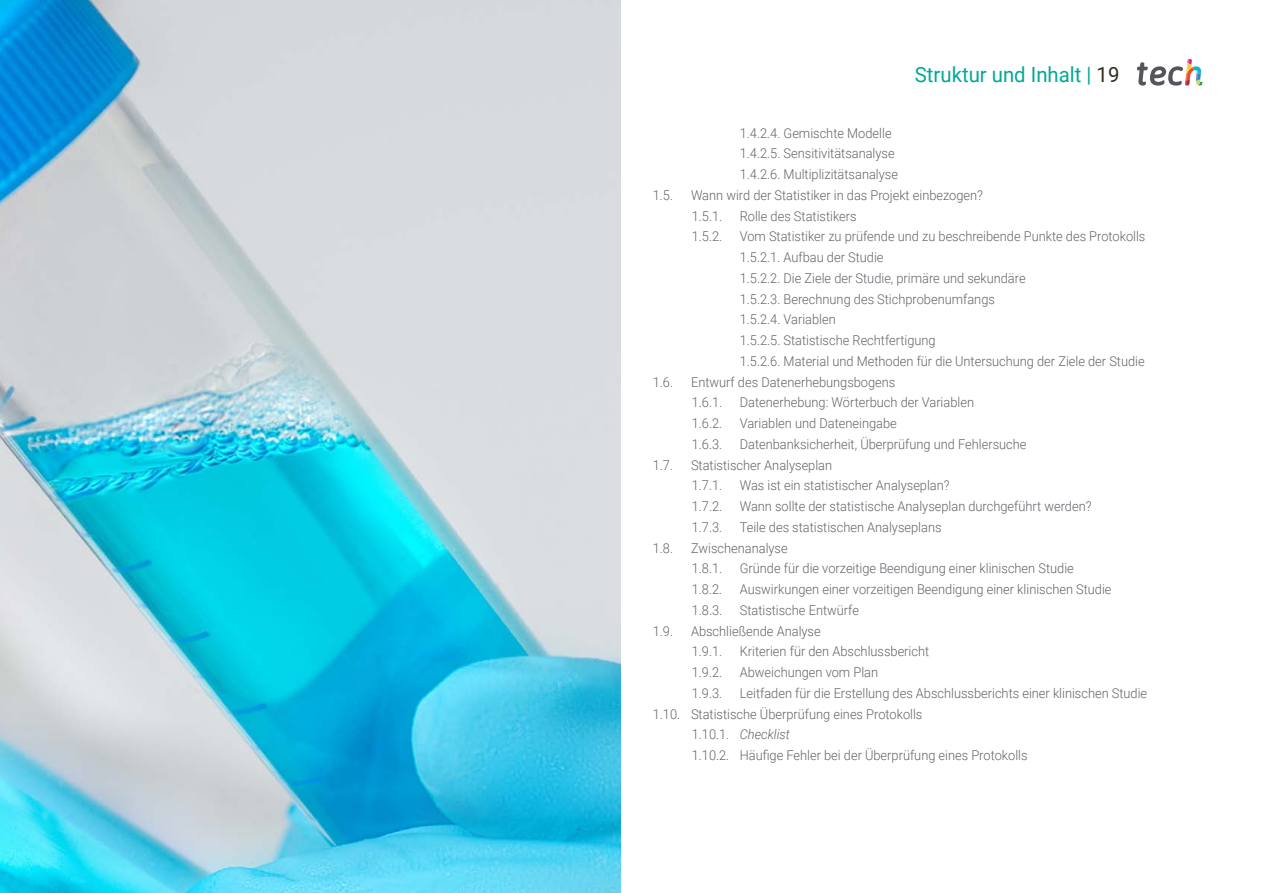
<style>
.page{position:relative;width:1263px;height:893px;background:#fff}
.page>*{position:absolute;margin:0;border:0;box-sizing:border-box;transform-origin:0 0}
.t1{font:21px "Roboto";color:#00a996}
.t2{font:300 13.5px/20.7px "Roboto";color:#61646a;scale:.95 1}
.t3{font:italic 300 13.5px "Roboto";color:#61646a;scale:.95 1}
.s1{color:#312e20}
.s2{font-style:normal}
</style>
<div class="page">
<img style="left:0;top:0;width:621px;height:893px">
<svg style="left:1137px;top:59px;width:65px;height:27px"></svg>
<p class="t2" style="left:740px;top:122px;width:168px">1.4.2.4. Gemischte Modelle<br>1.4.2.5. Sensitivitätsanalyse<br>1.4.2.6. Multiplizitätsanalyse</p>
<h1 class="t1" style="left:915px;top:60px;width:206px">Struktur und Inhalt | <span class="s1">19</span></h1>
<p class="t2" style="left:653px;top:184px;width:23px">1.5.</p>
<p class="t2" style="left:691px;top:184px;width:309px">Wann wird der Statistiker in das Projekt einbezogen?<br>1.5.1.</p>
<p class="t2" style="left:740px;top:205px;width:124px">Rolle des Statistikers</p>
<p class="t2" style="left:692px;top:226px;width:34px">1.5.2.</p>
<p class="t2" style="left:740px;top:226px;width:428px">Vom Statistiker zu prüfende und zu beschreibende Punkte des Protokolls 1.5.2.1. Aufbau der Studie<br>1.5.2.2. Die Ziele der Studie, primäre und sekundäre<br>1.5.2.3. Berechnung des Stichprobenumfangs<br>1.5.2.4. Variablen<br>1.5.2.5. Statistische Rechtfertigung<br>1.5.2.6. Material und Methoden für die Untersuchung der Ziele der Studie</p>
<p class="t2" style="left:653px;top:371px;width:23px">1.6.</p>
<p class="t2" style="left:691px;top:371px;width:217px">Entwurf des Datenerhebungsbogens<br>1.6.1.</p>
<p class="t2" style="left:740px;top:392px;width:248px">Datenerhebung: Wörterbuch der Variablen</p>
<p class="t2" style="left:692px;top:413px;width:34px">1.6.2.</p>
<p class="t2" style="left:740px;top:413px;width:167px">Variablen und Dateneingabe</p>
<p class="t2" style="left:692px;top:433px;width:34px">1.6.3.</p>
<p class="t2" style="left:740px;top:433px;width:303px">Datenbanksicherheit, Überprüfung und Fehlersuche</p>
<p class="t2" style="left:653px;top:454px;width:23px">1.7.</p>
<p class="t2" style="left:691px;top:454px;width:150px">Statistischer Analyseplan<br>1.7.1.</p>
<p class="t2" style="left:740px;top:475px;width:222px">Was ist ein statistischer Analyseplan?</p>
<p class="t2" style="left:692px;top:496px;width:34px">1.7.2.</p>
<p class="t2" style="left:740px;top:496px;width:372px">Wann sollte der statistische Analyseplan durchgeführt werden?</p>
<p class="t2" style="left:692px;top:516px;width:34px">1.7.3.</p>
<p class="t2" style="left:740px;top:516px;width:214px">Teile des statistischen Analyseplans</p>
<p class="t2" style="left:653px;top:537px;width:23px">1.8.</p>
<p class="t2" style="left:691px;top:537px;width:103px">Zwischenanalyse<br>1.8.1.</p>
<p class="t2" style="left:740px;top:558px;width:353px">Gründe für die vorzeitige Beendigung einer klinischen Studie</p>
<p class="t2" style="left:692px;top:579px;width:34px">1.8.2.</p>
<p class="t2" style="left:740px;top:579px;width:393px">Auswirkungen einer vorzeitigen Beendigung einer klinischen Studie</p>
<p class="t2" style="left:692px;top:599px;width:34px">1.8.3.</p>
<p class="t2" style="left:740px;top:599px;width:127px">Statistische Entwürfe</p>
<p class="t2" style="left:653px;top:620px;width:23px">1.9.</p>
<p class="t2" style="left:691px;top:620px;width:138px">Abschließende Analyse<br>1.9.1.</p>
<p class="t2" style="left:740px;top:641px;width:201px">Kriterien für den Abschlussbericht</p>
<p class="t2" style="left:692px;top:662px;width:34px">1.9.2.</p>
<p class="t2" style="left:740px;top:662px;width:147px">Abweichungen vom Plan</p>
<p class="t2" style="left:692px;top:682px;width:34px">1.9.3.</p>
<p class="t2" style="left:740px;top:682px;width:430px">Leitfaden für die Erstellung des Abschlussberichts einer klinischen Studie</p>
<p class="t2" style="left:653px;top:703px;width:285px">1.10. Statistische Überprüfung eines Protokolls</p>
<p class="t3" style="left:692px;top:725px;width:105px"><span class="s2">1.10.1.</span> Checklist</p>
<p class="t2" style="left:692px;top:745px;width:355px">1.10.2. Häufige Fehler bei der Überprüfung eines Protokolls</p>
</div>
